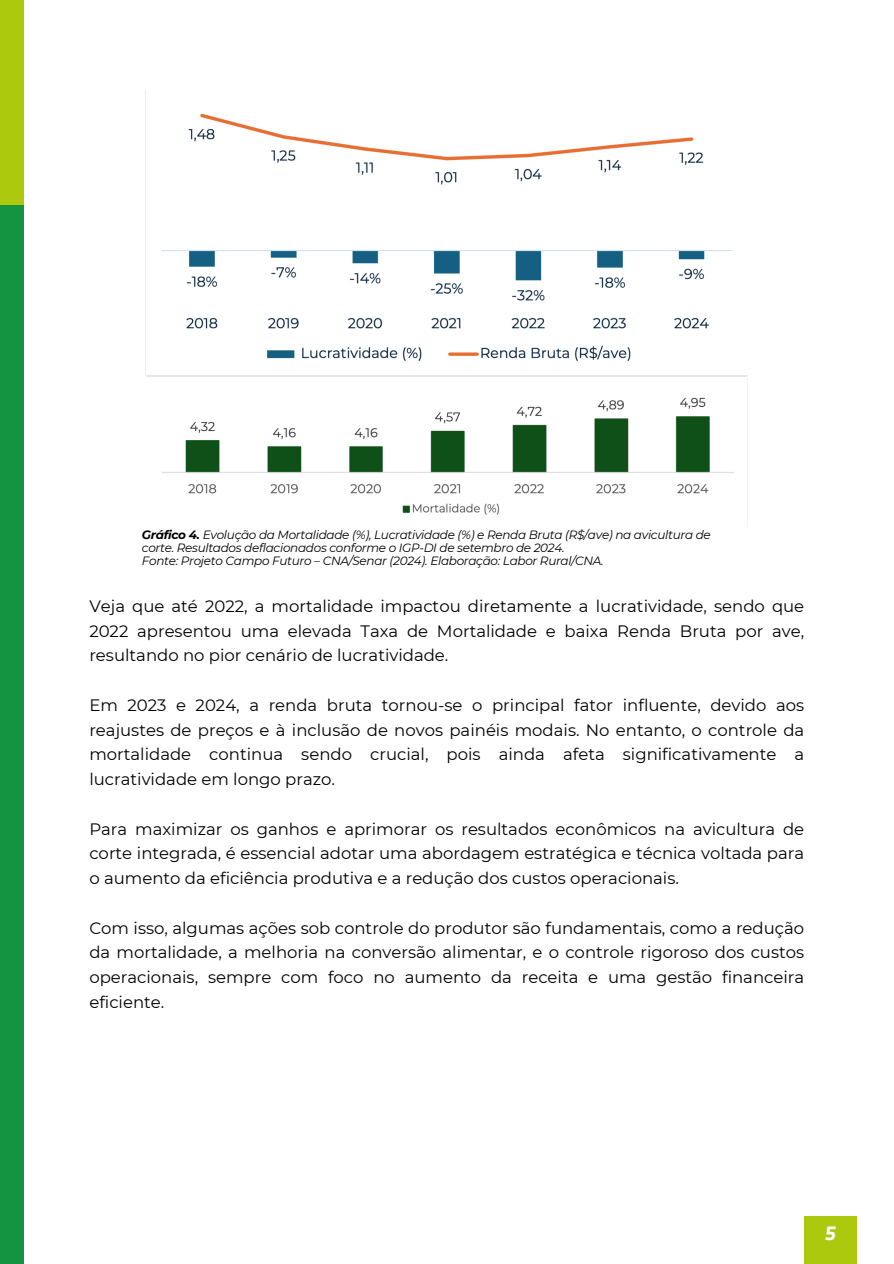
<style>
.page{position:relative;width:894px;height:1264px;background:#fff}
.page>*{position:absolute;margin:0;border:0;box-sizing:border-box;transform-origin:0 0}
.t1{font:italic 700 18px "Apex New Trial";color:#fff}
.t2{font:16.5px/24.8px "Montserrat";color:#000;text-align:justify}
.t3{font:italic 12px/13px "Montserrat";letter-spacing:-.025em;color:#000}
.s1{font-weight:700}
</style>
<div class="page">
<div style="left:0;top:205px;width:24px;height:1058px;background:#149340"></div>
<div style="left:0;top:0;width:24px;height:205px;background:#adc90d"></div>
<div style="left:804px;top:1216px;width:52px;height:47px;background:#adc90d"></div>
<img style="left:146px;top:113px;width:601px;height:402px">
<h1 class="t3" style="left:142px;top:528px;width:570px"><span class="s1">Gráfico 4.</span> Evolução da Mortalidade (%), Lucratividade (%) e Renda Bruta (R$/ave) na avicultura de corte. Resultados deflacionados conforme o IGP-DI de setembro de 2024.</h1>
<h1 class="t3" style="left:142px;top:554px;width:463px">Fonte: Projeto Campo Futuro – CNA/Senar (2024). Elaboração: Labor Rural/CNA.</h1>
<p class="t2" style="left:89px;top:593px;width:716px">Veja que até 2022, a mortalidade impactou diretamente a lucratividade, sendo que 2022 apresentou uma elevada Taxa de Mortalidade e baixa Renda Bruta por ave, resultando no pior cenário de lucratividade.</p>
<p class="t2" style="left:89px;top:692px;width:716px">Em 2023 e 2024, a renda bruta tornou-se o principal fator influente, devido aos reajustes de preços e à inclusão de novos painéis modais. No entanto, o controle da mortalidade continua sendo crucial, pois ainda afeta significativamente a lucratividade em longo prazo.</p>
<h1 class="t2" style="left:89px;top:816px;width:716px">Para maximizar os ganhos e aprimorar os resultados econômicos na avicultura de corte integrada, é essencial adotar uma abordagem estratégica e técnica voltada para o aumento da eficiência produtiva e a redução dos custos operacionais.</h1>
<h1 class="t2" style="left:89px;top:915px;width:716px">Com isso, algumas ações sob controle do produtor são fundamentais, como a redução da mortalidade, a melhoria na conversão alimentar, e o controle rigoroso dos custos operacionais, sempre com foco no aumento da receita e uma gestão financeira eficiente.</h1>
<p class="t1" style="left:824px;top:1226px;width:12px">5</p>
</div>
